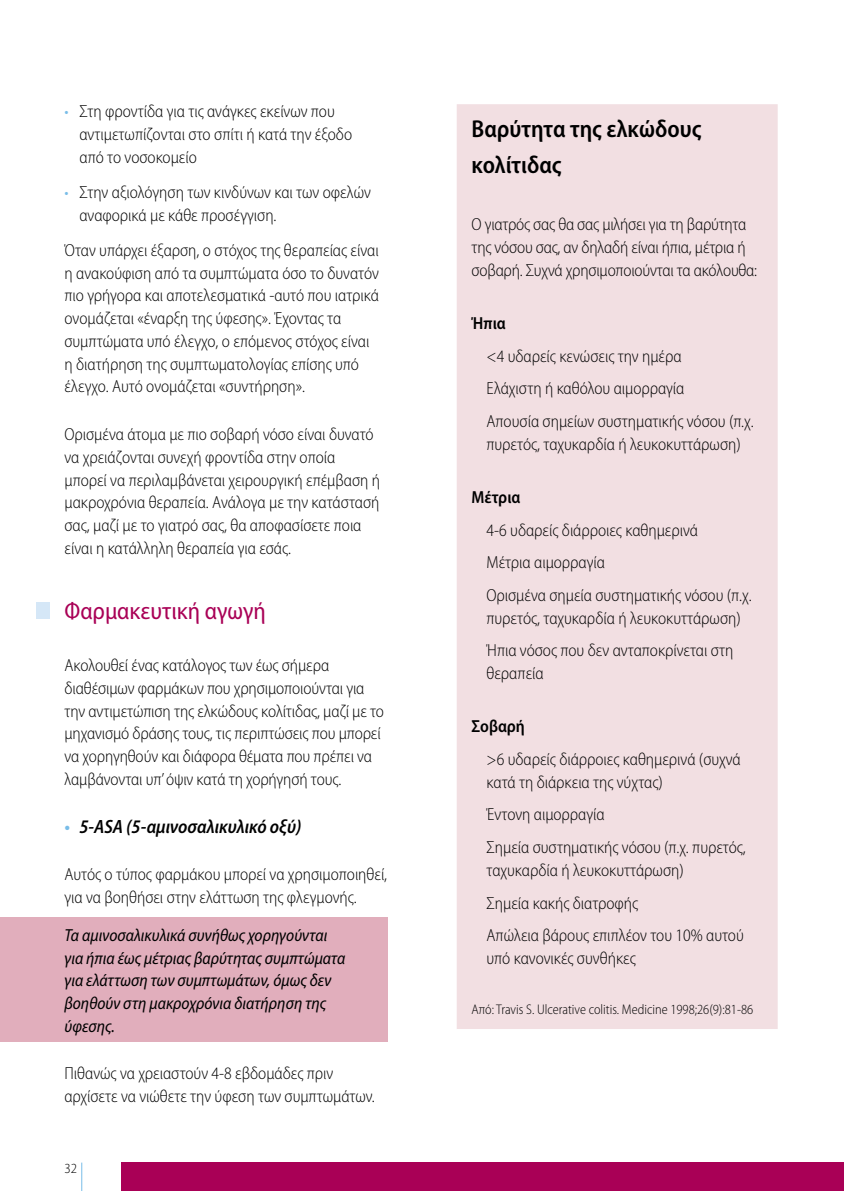
<style>
.page{position:relative;width:844px;height:1191px;background:#fff}
.page>*{position:absolute;margin:0;border:0;box-sizing:border-box;transform-origin:0 0}
.t1{font:600 semi-condensed 24.5px/35px "Myriad Pro";color:#000}
.t2{font:semi-condensed 24.5px "Myriad Pro";color:#a90056}
.t3{font:italic 600 semi-condensed 19.25px "Myriad Pro";color:#000}
.t4{font:300 semi-condensed 17.5px/22.8px "Myriad Pro";color:#000}
.t5{font:italic semi-condensed 17.5px/22.8px "Myriad Pro";color:#000}
.t6{font:600 semi-condensed 17.5px "Myriad Pro";color:#000}
.t7{font:300 semi-condensed 14px "Myriad Pro";color:#000}
.s1{color:#79bde8}
</style>
<div class="page">
<div style="left:121px;top:1162px;width:722px;height:29px;background:#a90056"></div>
<svg style="left:81px;top:1162px;width:1px;height:29px"></svg>
<hr style="left:843px;top:434px;width:1px;height:147px;background:#e1aebc">
<div style="left:0;top:917px;width:387px;height:124px;background:#e1aebc"></div>
<div style="left:457px;top:104px;width:320px;height:925px;background:#f2dfe2"></div>
<div style="left:36px;top:602px;width:14px;height:16px;background:#d5e7f7"></div>
<p class="t4" style="left:79px;top:100px;width:274px;text-indent:-15px"><span class="s1">•</span> Στη φροντίδα για τις ανάγκες εκείνων που αντιμετωπίζονται στο σπίτι ή κατά την έξοδο από το νοσοκομείο</p>
<p class="t4" style="left:79px;top:181px;width:293px;text-indent:-15px"><span class="s1">•</span> Στην αξιολόγηση των κινδύνων και των οφελών αναφορικά με κάθε προσέγγιση.</p>
<p class="t4" style="left:64px;top:239px;width:316px">Όταν υπάρχει έξαρση, ο στόχος της θεραπείας είναι η ανακούφιση από τα συμπτώματα όσο το δυνατόν πιο γρήγορα και αποτελεσματικά -αυτό που ιατρικά ονομάζεται «έναρξη της ύφεσης». Έχοντας τα συμπτώματα υπό έλεγχο, ο επόμενος στόχος είναι η διατήρηση της συμπτωματολογίας επίσης υπό έλεγχο. Αυτό ονομάζεται «συντήρηση».</p>
<p class="t4" style="left:64px;top:423px;width:317px">Ορισμένα άτομα με πιο σοβαρή νόσο είναι δυνατό να χρειάζονται συνεχή φροντίδα στην οποία μπορεί να περιλαμβάνεται χειρουργική επέμβαση ή μακροχρόνια θεραπεία. Ανάλογα με την κατάστασή σας, μαζί με το γιατρό σας, θα αποφασίσετε ποια είναι η κατάλληλη θεραπεία για εσάς.</p>
<h1 class="t2" style="left:64px;top:597px;width:203px">Φαρμακευτική αγωγή</h1>
<p class="t4" style="left:64px;top:654px;width:321px">Ακολουθεί ένας κατάλογος των έως σήμερα διαθέσιμων φαρμάκων που χρησιμοποιούνται για την αντιμετώπιση της ελκώδους κολίτιδας, μαζί με το μηχανισμό δράσης τους, τις περιπτώσεις που μπορεί να χορηγηθούν και διάφορα θέματα που πρέπει να λαμβάνονται υπ’ όψιν κατά τη χορήγησή τους.</p>
<p class="t3" style="left:64px;top:815px;width:238px"><span class="s1">•</span> 5-ASA (5-αμινοσαλικυλικό οξύ)</p>
<p class="t4" style="left:64px;top:863px;width:324px">Αυτός ο τύπος φαρμάκου μπορεί να χρησιμοποιηθεί, για να βοηθήσει στην ελάττωση της φλεγμονής.</p>
<p class="t5" style="left:64px;top:924px;width:282px">Τα αμινοσαλικυλικά συνήθως χορηγούνται για ήπια έως μέτριας βαρύτητας συμπτώματα για ελάττωση των συμπτωμάτων, όμως δεν βοηθούν στη μακροχρόνια διατήρηση της ύφεσης.</p>
<p class="t4" style="left:64px;top:1062px;width:312px">Πιθανώς να χρειαστούν 4-8 εβδομάδες πριν αρχίσετε να νιώθετε την ύφεση των συμπτωμάτων.</p>
<p class="t7" style="left:64px;top:1160px;width:14px">32</p>
<h1 class="t1" style="left:471px;top:112px;width:231px">Βαρύτητα της ελκώδους κολίτιδας</h1>
<p class="t4" style="left:471px;top:213px;width:287px">Ο γιατρός σας θα σας μιλήσει για τη βαρύτητα της νόσου σας, αν δηλαδή είναι ήπια, μέτρια ή σοβαρή. Συχνά χρησιμοποιούνται τα ακόλουθα:</p>
<p class="t6" style="left:471px;top:313px;width:36px">Ήπια</p>
<p class="t4" style="left:486px;top:340px;width:269px;line-height:32.7px">&lt;4 υδαρείς κενώσεις την ημέρα<br>Ελάχιστη ή καθόλου αιμορραγία<br>Απουσία σημείων συστηματικής νόσου (π.χ.</p>
<p class="t4" style="left:486px;top:433px;width:256px">πυρετός, ταχυκαρδία ή λευκοκυττάρωση)</p>
<p class="t6" style="left:471px;top:487px;width:50px">Mέτρια</p>
<p class="t4" style="left:486px;top:514px;width:266px;line-height:32.7px">4-6 υδαρείς διάρροιες καθημερινά<br>Mέτρια αιμορραγία<br>Ορισμένα σημεία συστηματικής νόσου (π.χ.</p>
<p class="t4" style="left:486px;top:602px;width:256px;line-height:32.7px">πυρετός, ταχυκαρδία ή λευκοκυττάρωση)<br>Ήπια νόσος που δεν ανταποκρίνεται στη</p>
<p class="t4" style="left:486px;top:662px;width:59px">θεραπεία</p>
<p class="t6" style="left:471px;top:716px;width:55px">Σοβαρή</p>
<p class="t4" style="left:486px;top:748px;width:256px">&gt;6 υδαρείς διάρροιες καθημερινά (συχνά κατά τη διάρκεια της νύχτας)</p>
<p class="t4" style="left:486px;top:798px;width:261px;line-height:32.7px">Έντονη αιμορραγία<br>Σημεία συστηματικής νόσου (π.χ. πυρετός,</p>
<p class="t4" style="left:486px;top:854px;width:258px;line-height:32.7px">ταχυκαρδία ή λευκοκυττάρωση)<br>Σημεία κακής διατροφής<br>Απώλεια βάρους επιπλέον του 10% αυτού</p>
<p class="t4" style="left:486px;top:947px;width:151px">υπό κανονικές συνθήκες</p>
<p class="t7" style="left:471px;top:1002px;width:283px">Από: Travis S. Ulcerative colitis. Medicine 1998;26(9):81-86</p>
</div>
